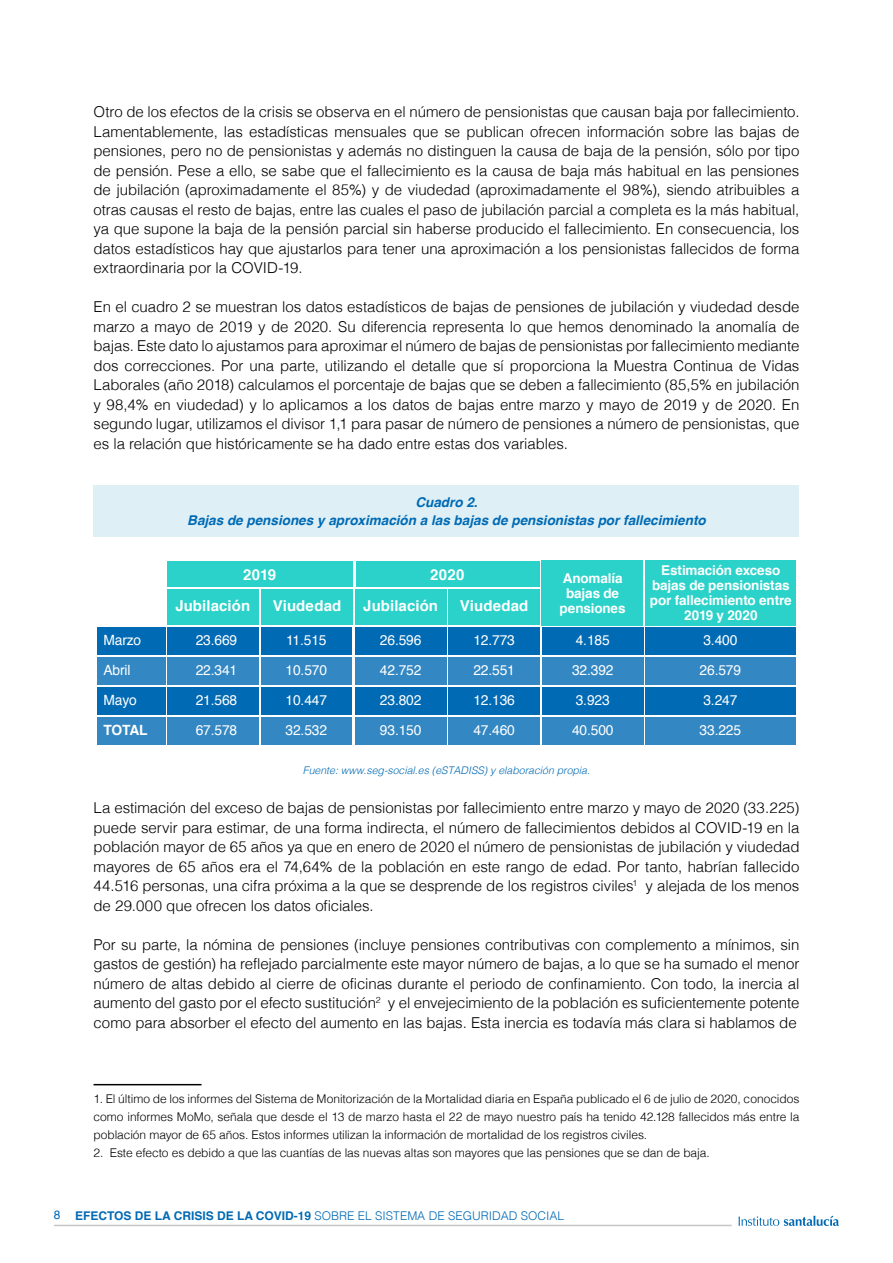
<style>
.page{position:relative;width:893px;height:1263px;background:#fff}
.page>*{position:absolute;margin:0;border:0;box-sizing:border-box;transform-origin:0 0}
.t1{font:300 15px/19.5px "Helvetica";letter-spacing:-.005em;color:#000;text-align:justify}
.t2{font:700 15px "Helvetica";letter-spacing:.005em;color:#fff}
.t3{font:14.1px/29.7px "Helvetica";letter-spacing:-.01em;color:#fff;text-align:justify}
.t4{font:700 14.1px "Helvetica";letter-spacing:-.02em;color:#fff}
.t5{font:700 13.5px/15px "Helvetica";letter-spacing:-.01em;color:#fff;text-align:center}
.t6{font:italic 700 13.5px/18px "Helvetica";color:#006ab4;text-align:center}
.t7{font:300 12px/18px "Helvetica";letter-spacing:-.005em;color:#000;text-align:justify}
.t8{font:300 12px "Helvetica";color:#006ab4}
.t9{font:italic 300 10.5px "Helvetica";color:#006ab4}
.s1{font-weight:400}
.s2{font-weight:700}
</style>
<div class="page">
<hr style="left:54px;top:1225px;width:678px;height:1px;background:#c6c6c6">
<svg style="left:739px;top:1216px;width:100px;height:10px"></svg>
<div style="left:94px;top:485px;width:705px;height:51px;background:#def0f6"></div>
<hr style="left:94px;top:1084px;width:108px;height:1px;background:#000">
<div style="left:261px;top:627px;width:91px;height:28px;background:#006ab4"></div>
<div style="left:261px;top:657px;width:91px;height:28px;background:#3387c3"></div>
<div style="left:261px;top:687px;width:91px;height:27px;background:#006ab4"></div>
<div style="left:261px;top:717px;width:91px;height:27px;background:#3387c3"></div>
<div style="left:355px;top:627px;width:92px;height:28px;background:#006ab4"></div>
<div style="left:355px;top:657px;width:92px;height:28px;background:#3387c3"></div>
<div style="left:355px;top:687px;width:92px;height:27px;background:#006ab4"></div>
<div style="left:355px;top:717px;width:92px;height:27px;background:#3387c3"></div>
<div style="left:97px;top:627px;width:68px;height:28px;background:#006ab4"></div>
<div style="left:97px;top:657px;width:68px;height:28px;background:#3387c3"></div>
<div style="left:97px;top:687px;width:68px;height:27px;background:#006ab4"></div>
<div style="left:97px;top:717px;width:68px;height:27px;background:#3387c3"></div>
<div style="left:167px;top:627px;width:91px;height:28px;background:#006ab4"></div>
<div style="left:167px;top:657px;width:91px;height:28px;background:#3387c3"></div>
<div style="left:167px;top:687px;width:91px;height:27px;background:#006ab4"></div>
<div style="left:167px;top:717px;width:91px;height:27px;background:#3387c3"></div>
<div style="left:167px;top:561px;width:186px;height:25px;background:#2ad2c9"></div>
<div style="left:542px;top:627px;width:101px;height:28px;background:#006ab4"></div>
<div style="left:542px;top:657px;width:101px;height:28px;background:#3387c3"></div>
<div style="left:542px;top:687px;width:101px;height:27px;background:#006ab4"></div>
<div style="left:542px;top:717px;width:101px;height:27px;background:#3387c3"></div>
<div style="left:645px;top:627px;width:151px;height:28px;background:#006ab4"></div>
<div style="left:645px;top:657px;width:151px;height:28px;background:#3387c3"></div>
<div style="left:645px;top:687px;width:151px;height:27px;background:#006ab4"></div>
<div style="left:645px;top:717px;width:151px;height:27px;background:#3387c3"></div>
<div style="left:448px;top:627px;width:92px;height:28px;background:#006ab4"></div>
<div style="left:448px;top:657px;width:92px;height:28px;background:#3387c3"></div>
<div style="left:448px;top:687px;width:92px;height:27px;background:#006ab4"></div>
<div style="left:448px;top:717px;width:92px;height:27px;background:#3387c3"></div>
<div style="left:167px;top:589px;width:91px;height:36px;background:#2ad2c9"></div>
<div style="left:261px;top:589px;width:91px;height:36px;background:#2ad2c9"></div>
<div style="left:355px;top:589px;width:91px;height:36px;background:#2ad2c9"></div>
<div style="left:448px;top:589px;width:92px;height:36px;background:#2ad2c9"></div>
<div style="left:356px;top:561px;width:183px;height:25px;background:#2ad2c9"></div>
<div style="left:542px;top:560px;width:101px;height:65px;background:#2ad2c9"></div>
<div style="left:645px;top:560px;width:151px;height:65px;background:#2ad2c9"></div>
<p class="t1" style="left:94px;top:101px;width:707px">Otro de los efectos de la crisis se observa en el número de pensionistas que causan baja por fallecimiento.<br>Lamentablemente, las estadísticas mensuales que se publican ofrecen información sobre las bajas de pensiones, pero no de pensionistas y además no distinguen la causa de baja de la pensión, sólo por tipo de pensión. Pese a ello, se sabe que el fallecimiento es la causa de baja más habitual en las pensiones de jubilación (aproximadamente el 85%) y de viudedad (aproximadamente el 98%), siendo atribuibles a otras causas el resto de bajas, entre las cuales el paso de jubilación parcial a completa es la más habitual, ya que supone la baja de la pensión parcial sin haberse producido el fallecimiento. En consecuencia, los datos estadísticos hay que ajustarlos para tener una aproximación a los pensionistas fallecidos de forma extraordinaria por la COVID-19.</p>
<p class="t1" style="left:94px;top:296px;width:707px">En el cuadro 2 se muestran los datos estadísticos de bajas de pensiones de jubilación y viudedad desde marzo a mayo de 2019 y de 2020. Su diferencia representa lo que hemos denominado la anomalía de bajas. Este dato lo ajustamos para aproximar el número de bajas de pensionistas por fallecimiento mediante dos correcciones. Por una parte, utilizando el detalle que sí proporciona la Muestra Continua de Vidas Laborales (año 2018) calculamos el porcentaje de bajas que se deben a fallecimiento (85,5% en jubilación y 98,4% en viudedad) y lo aplicamos a los datos de bajas entre marzo y mayo de 2019 y de 2020. En segundo lugar, utilizamos el divisor 1,1 para pasar de número de pensiones a número de pensionistas, que es la relación que históricamente se ha dado entre estas dos variables.</p>
<p class="t6" style="left:187px;top:493px;width:520px">Cuadro 2.<br>Bajas de pensiones y aproximación a las bajas de pensionistas por fallecimiento</p>
<p class="t3" style="left:103px;top:626px;width:39px;text-align:left">Marzo<br>Abril<br>Mayo</p>
<p class="t4" style="left:103px;top:718px;width:46px">TOTAL</p>
<p class="t2" style="left:430px;top:562px;width:36px">2020</p>
<p class="t5" style="left:559px;top:571px;width:68px">Anomalía bajas de pensiones</p>
<p class="t5" style="left:650px;top:563px;width:143px">Estimación exceso bajas de pensionistas por fallecimiento entre<br>2019 y 2020</p>
<p class="t2" style="left:243px;top:562px;width:35px">2019</p>
<p class="t2" style="left:175px;top:594px;width:76px">Jubilación</p>
<p class="t2" style="left:273px;top:594px;width:70px">Viudedad</p>
<p class="t2" style="left:363px;top:594px;width:76px">Jubilación</p>
<p class="t2" style="left:460px;top:594px;width:70px">Viudedad</p>
<p class="t3" style="left:196px;top:626px;width:43px">23.669<br>22.341<br>21.568<br>67.578</p>
<p class="t3" style="left:286px;top:626px;width:43px">11.515<br>10.570<br>10.447<br>32.532</p>
<p class="t3" style="left:380px;top:626px;width:43px">26.596<br>42.752<br>23.802<br>93.150</p>
<p class="t3" style="left:473px;top:626px;width:43px">12.773<br>22.551<br>12.136<br>47.460</p>
<p class="t3" style="left:572px;top:626px;width:43px;text-align:left">4.185<br>32.392<br>3.923<br>40.500</p>
<p class="t3" style="left:700px;top:626px;width:43px;text-align:left">3.400<br>26.579<br>3.247<br>33.225</p>
<p class="t9" style="left:303px;top:761px;width:289px">Fuente: www.seg-social.es (eSTADISS) y elaboración propia.</p>
<p class="t1" style="left:94px;top:797px;width:707px">La estimación del exceso de bajas de pensionistas por fallecimiento entre marzo y mayo de 2020 (33.225) puede servir para estimar, de una forma indirecta, el número de fallecimientos debidos al COVID-19 en la población mayor de 65 años ya que en enero de 2020 el número de pensionistas de jubilación y viudedad mayores de 65 años era el 74,64% de la población en este rango de edad. Por tanto, habrían fallecido 44.516 personas, una cifra próxima a la que se desprende de los registros civiles<sup>1</sup> y alejada de los menos de 29.000 que ofrecen los datos oficiales.</p>
<p class="t1" style="left:94px;top:933px;width:707px">Por su parte, la nómina de pensiones (incluye pensiones contributivas con complemento a mínimos, sin gastos de gestión) ha reflejado parcialmente este mayor número de bajas, a lo que se ha sumado el menor número de altas debido al cierre de oficinas durante el periodo de confinamiento. Con todo, la inercia al aumento del gasto por el efecto sustitución<sup>2</sup> y el envejecimiento de la población es suficientemente potente como para absorber el efecto del aumento en las bajas. Esta inercia es todavía más clara si hablamos de</p>
<p class="t7" style="left:94px;top:1088px;width:707px">1. El último de los informes del Sistema de Monitorización de la Mortalidad diaria en España publicado el 6 de julio de 2020, conocidos como informes MoMo, señala que desde el 13 de marzo hasta el 22 de mayo nuestro país ha tenido 42.128 fallecidos más entre la población mayor de 65 años. Estos informes utilizan la información de mortalidad de los registros civiles.</p>
<p class="t7" style="left:94px;top:1142px;width:618px">2. Este efecto es debido a que las cuantías de las nuevas altas son mayores que las pensiones que se dan de baja.</p>
<p class="t8" style="left:54px;top:1205px;width:512px"><span class="s1">8</span> <span class="s2">EFECTOS DE LA CRISIS DE LA COVID-19</span> SOBRE EL SISTEMA DE SEGURIDAD SOCIAL</p>
</div>
